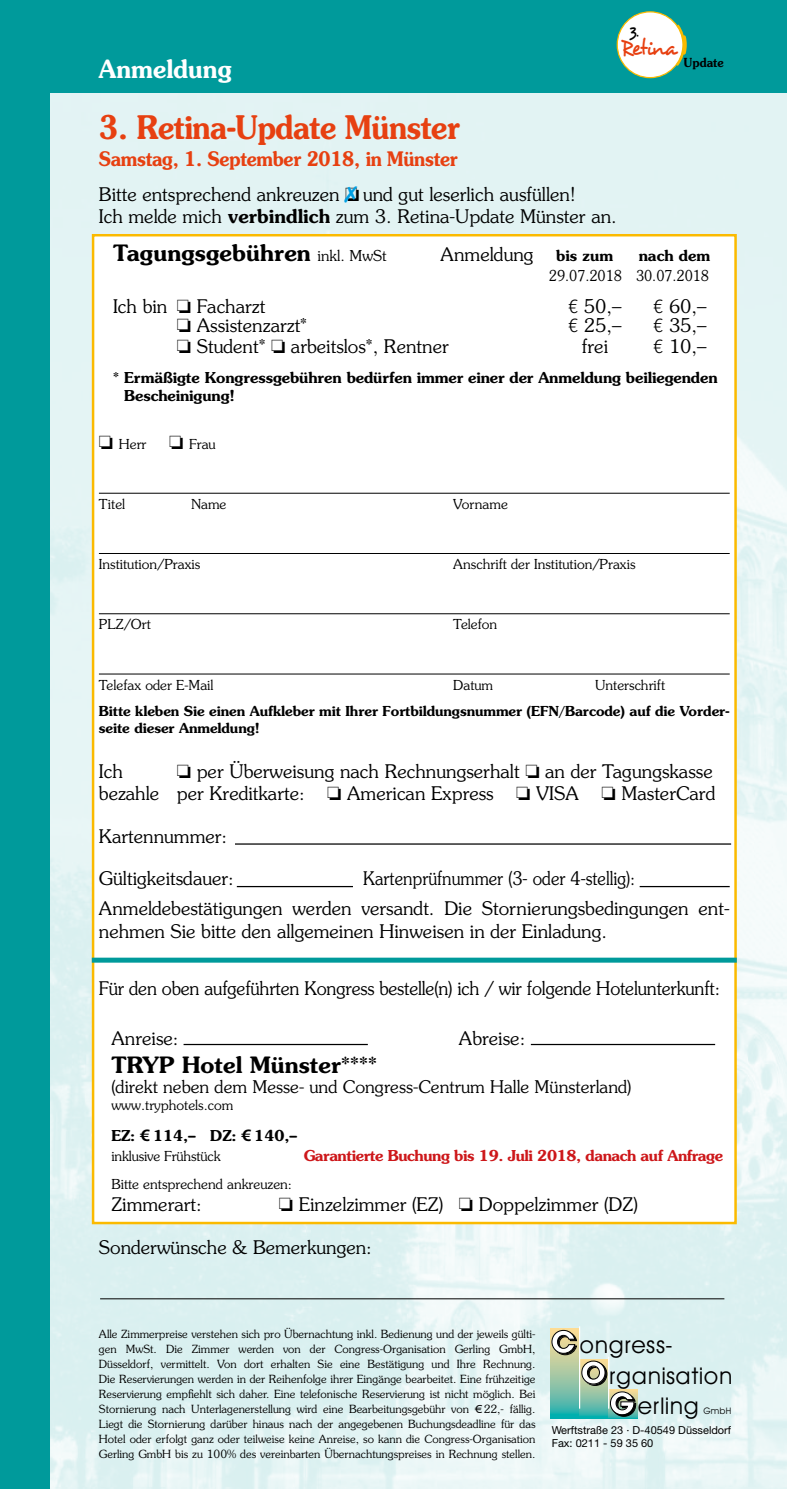
<style>
.page{position:relative;width:808px;height:1489px;background:#fff}
.page>*{position:absolute;margin:0;border:0;box-sizing:border-box;transform-origin:0 0}
.t1{font:600 32.5px "Souvenir";letter-spacing:-.02em;color:#e74011;scale:.9 1}
.t2{font:600 25px "Souvenir";color:#fff;scale:.95 1}
.t3{font:23.25px "Avant Garde";color:#000}
.t4{font:22.75px "Desyrel";letter-spacing:-.06em;color:#e74011;scale:.9 1}
.t5{font:600 22.5px "Souvenir";color:#000}
.t6{font:600 20px "Souvenir";letter-spacing:-.02em;color:#e74011;scale:.9 1}
.t7{font:300 18.75px/22.5px "Souvenir";color:#000}
.t8{font:300 18.75px/30px "Souvenir";color:#000;scale:.9 1}
.t9{font:300 18.75px "Souvenir";color:#000;scale:.95 1}
.t10{font:18px "Desyrel";color:#000;scale:.9 1}
.t11{font:300 17.5px "Souvenir";color:#000}
.t12{font:600 15px/17.5px "Souvenir";letter-spacing:-.01em;color:#000}
.t13{font:600 15px "Souvenir";letter-spacing:-.03em;color:#cd171a}
.t14{font:300 15px "Souvenir";color:#000;scale:.9 1}
.t15{font:300 13.75px "Souvenir";color:#000}
.t16{font:600 13.75px/16.2px "Souvenir";letter-spacing:-.01em;color:#000}
.t17{font:600 12.5px "Souvenir";color:#000;scale:.9 1}
.t18{font:300 11.25px/15px "Souvenir";color:#000;text-align:justify}
.t19{font:11px/13.2px "Helvetica Neue";color:#000}
.t20{font:9px "Avant Garde";color:#000}
.s1{color:#009fe3}
.s2{font-weight:600}
.s3{font-weight:300;font-size:15px}
.s4{font-weight:600;font-size:15px}
.s5{font-family:"Linotype Euro Font Ato F";font-weight:400}
.s6{font-family:"Linotype Euro Font Ato F";font-weight:400;font-size:16.25px}
.s7{font-weight:700;font-size:29.75px}
</style>
<div class="page">
<img style="left:50px;top:92px;width:737px;height:1396px">
<div style="left:0;top:0;width:787px;height:92px;background:#009a9b"></div>
<div style="left:93px;top:235px;width:642px;height:987px;background:#fff"></div>
<svg style="left:550px;top:1328px;width:87px;height:91px;background:#a0c3af"></svg>
<hr style="left:579px;top:1326px;width:1px;height:82px;background:#fff">
<hr style="left:608px;top:1356px;width:1px;height:52px;background:#fff">
<hr style="left:99px;top:493px;width:631px;height:1px;background:#000">
<hr style="left:99px;top:553px;width:631px;height:1px;background:#000">
<hr style="left:99px;top:613px;width:631px;height:1px;background:#000">
<hr style="left:99px;top:673px;width:631px;height:1px;background:#000">
<hr style="left:235px;top:843px;width:496px;height:1px;background:#000">
<hr style="left:237px;top:885px;width:116px;height:2px;background:#000">
<hr style="left:640px;top:885px;width:90px;height:2px;background:#000">
<hr style="left:100px;top:1298px;width:624px;height:1px;background:#000">
<hr style="left:184px;top:1043px;width:184px;height:2px;background:#000">
<hr style="left:531px;top:1043px;width:184px;height:2px;background:#000">
<div style="left:0;top:0;width:50px;height:1488px;background:#009a9b"></div>
<div style="left:92px;top:957px;width:645px;height:5px;background:#009a9b"></div>
<svg style="left:617px;top:12px;width:66px;height:66px"></svg>
<div style="left:617px;top:11px;width:67px;height:67px;border:1px solid #fbba00;border-radius:50%"></div>
<svg style="left:621px;top:23px;width:66px;height:45px;background:#ecf3e8"></svg>
<h3 class="t10" style="left:629px;top:20px;width:12px">3.</h3>
<h3 class="t4" style="left:621px;top:34px;width:63px">Retina</h3>
<p class="t17" style="left:684px;top:54px;width:46px">Update</p>
<h2 class="t2" style="left:99px;top:53px;width:141px">Anmeldung</h2>
<h1 class="t1" style="left:99px;top:106px;width:403px">3. Retina-Update Münster</h1>
<h3 class="t6" style="left:99px;top:146px;width:400px">Samstag, 1. September 2018, in Münster</h3>
<h3 class="t7" style="left:99px;top:182px;width:519px">Bitte entsprechend ankreuzen <span class="s1">✗</span>❏ und gut leserlich ausfüllen!<br>Ich melde mich <span class="s2">verbindlich</span> zum 3. Retina-Update Münster an.</h3>
<h3 class="t5" style="left:113px;top:238px;width:275px">Tagungsgebühren <span class="s3">inkl. MwSt</span></h3>
<h3 class="t7" style="left:441px;top:242px;width:174px">Anmeldung <span class="s4">bis zum</span></h3>
<h3 class="t12" style="left:639px;top:247px;width:73px">nach dem</h3>
<h3 class="t14" style="left:549px;top:266px;width:82px">29.07.2018</h3>
<h3 class="t7" style="left:113px;top:295px;width:154px">Ich bin ❏ Facharzt</h3>
<h3 class="t7" style="left:569px;top:295px;width:54px"><span class="s5">B</span> 50,–</h3>
<h3 class="t7" style="left:654px;top:295px;width:54px"><span class="s5">B</span> 60,–</h3>
<h3 class="t7" style="left:177px;top:314px;width:132px">❏ Assistenzarzt*</h3>
<h3 class="t7" style="left:569px;top:314px;width:54px"><span class="s5">B</span> 25,–</h3>
<h3 class="t7" style="left:654px;top:314px;width:54px"><span class="s5">B</span> 35,–</h3>
<h3 class="t7" style="left:177px;top:335px;width:273px">❏ Student* ❏ arbeitslos*, Rentner</h3>
<h3 class="t7" style="left:582px;top:335px;width:28px">frei</h3>
<h3 class="t7" style="left:654px;top:335px;width:54px"><span class="s5">B</span> 10,–</h3>
<h3 class="t12" style="left:124px;top:369px;width:595px;text-indent:-11px">* Ermäßigte Kongressgebühren bedürfen immer einer der Anmeldung beiliegenden<br>Bescheinigung!</h3>
<p class="t15" style="left:99px;top:435px;width:118px">❏ Herr ❏ Frau</p>
<h3 class="t14" style="left:636px;top:267px;width:83px">30.07.2018</h3>
<p class="t15" style="left:99px;top:495px;width:28px">Titel</p>
<p class="t15" style="left:191px;top:495px;width:37px">Name</p>
<p class="t15" style="left:453px;top:495px;width:56px">Vorname</p>
<p class="t15" style="left:99px;top:555px;width:103px">Institution/Praxis</p>
<p class="t15" style="left:453px;top:555px;width:184px">Anschrift der Institution/Praxis</p>
<p class="t15" style="left:99px;top:616px;width:53px">PLZ/Ort</p>
<p class="t15" style="left:453px;top:616px;width:46px">Telefon</p>
<p class="t15" style="left:99px;top:676px;width:116px">Telefax oder E-Mail</p>
<p class="t15" style="left:453px;top:676px;width:41px">Datum</p>
<p class="t15" style="left:595px;top:676px;width:72px">Unterschrift</p>
<p class="t16" style="left:99px;top:703px;width:632px">Bitte kleben Sie einen Aufkleber mit Ihrer Fortbildungsnummer (EFN/Barcode) auf die Vorder&shy;seite dieser Anmeldung!</p>
<h3 class="t7" style="left:99px;top:759px;width:26px">Ich</h3>
<h3 class="t7" style="left:99px;top:759px;width:618px;text-align:right">❏ per Überweisung nach Rechnungserhalt ❏ an der Tagungskasse<br>bezahle per Kreditkarte: ❏ American Express ❏ VISA ❏ MasterCard</h3>
<h3 class="t7" style="left:99px;top:824px;width:130px">Kartennummer:</h3>
<h3 class="t7" style="left:99px;top:866px;width:137px">Gültigkeitsdauer:</h3>
<h3 class="t8" style="left:99px;top:863px;width:702px;text-indent:264px">Kartenprüfnummer (3- oder 4-stellig):<br>Anmeldebestätigungen werden versandt. Die Stornierungsbedingungen ent-</h3>
<h3 class="t7" style="left:99px;top:919px;width:510px">nehmen Sie bitte den allgemeinen Hinweisen in der Einladung.</h3>
<h3 class="t9" style="left:99px;top:977px;width:655px">Für den oben aufgeführten Kongress bestelle(n) ich / wir folgende Hotelunterkunft:</h3>
<h3 class="t5" style="left:111px;top:1049px;width:267px">TRYP Hotel Münster****</h3>
<h3 class="t11" style="left:111px;top:1075px;width:522px">(direkt neben dem Messe- und Congress-Centrum Halle Münsterland)</h3>
<p class="t15" style="left:111px;top:1096px;width:124px">www.tryphotels.com</p>
<h3 class="t12" style="left:111px;top:1126px;width:187px">EZ: <span class="s6">5</span> 114,– DZ: <span class="s6">5</span> 140,–</h3>
<p class="t15" style="left:111px;top:1147px;width:111px">inklusive Frühstück</p>
<h3 class="t13" style="left:304px;top:1146px;width:421px">Garantierte Buchung bis 19. Juli 2018, danach auf Anfrage</h3>
<p class="t15" style="left:111px;top:1175px;width:182px">Bitte entsprechend ankreuzen:</p>
<h3 class="t7" style="left:111px;top:1192px;width:92px">Zimmerart:</h3>
<h3 class="t7" style="left:279px;top:1192px;width:360px">❏ Einzelzimmer (EZ) ❏ Doppelzimmer (DZ)</h3>
<h3 class="t7" style="left:99px;top:1235px;width:275px">Sonderwünsche &amp; Bemerkungen:</h3>
<p class="t18" style="left:99px;top:1325px;width:438px">Alle Zimmerpreise verstehen sich pro Übernachtung inkl. Bedienung und der jeweils gülti&shy;gen MwSt. Die Zimmer werden von der Congress-Organisation Gerling GmbH, Düsseldorf, vermittelt. Von dort erhalten Sie eine Bestätigung und Ihre Rechnung.<br>Die Reservierungen werden in der Reihenfolge ihrer Eingänge bearbeitet. Eine frühzeitige Reservierung empfiehlt sich daher. Eine telefonische Reservierung ist nicht möglich. Bei Stornierung nach Unterlagenerstellung wird eine Bearbeitungsgebühr von € 22,- fällig.<br>Liegt die Stornierung darüber hinaus nach der angegebenen Buchungsdeadline für das Hotel oder erfolgt ganz oder teilweise keine Anreise, so kann die Congress-Organisation Gerling GmbH bis zu 100% des vereinbarten Übernachtungspreises in Rechnung stellen.</p>
<h3 class="t3" style="left:553px;top:1330px;width:122px"><span class="s7">C</span>ongress-</h3>
<h3 class="t3" style="left:582px;top:1361px;width:152px"><span class="s7">O</span>rganisation</h3>
<h3 class="t3" style="left:611px;top:1391px;width:90px"><span class="s7">G</span>erling</h3>
<p class="t20" style="left:703px;top:1405px;width:30px">GmbH</p>
<p class="t19" style="left:552px;top:1423px;width:181px">Werftstraße 23 · D-40549 Düsseldorf<br>Fax: 0211 - 59 35 60</p>
</div>
